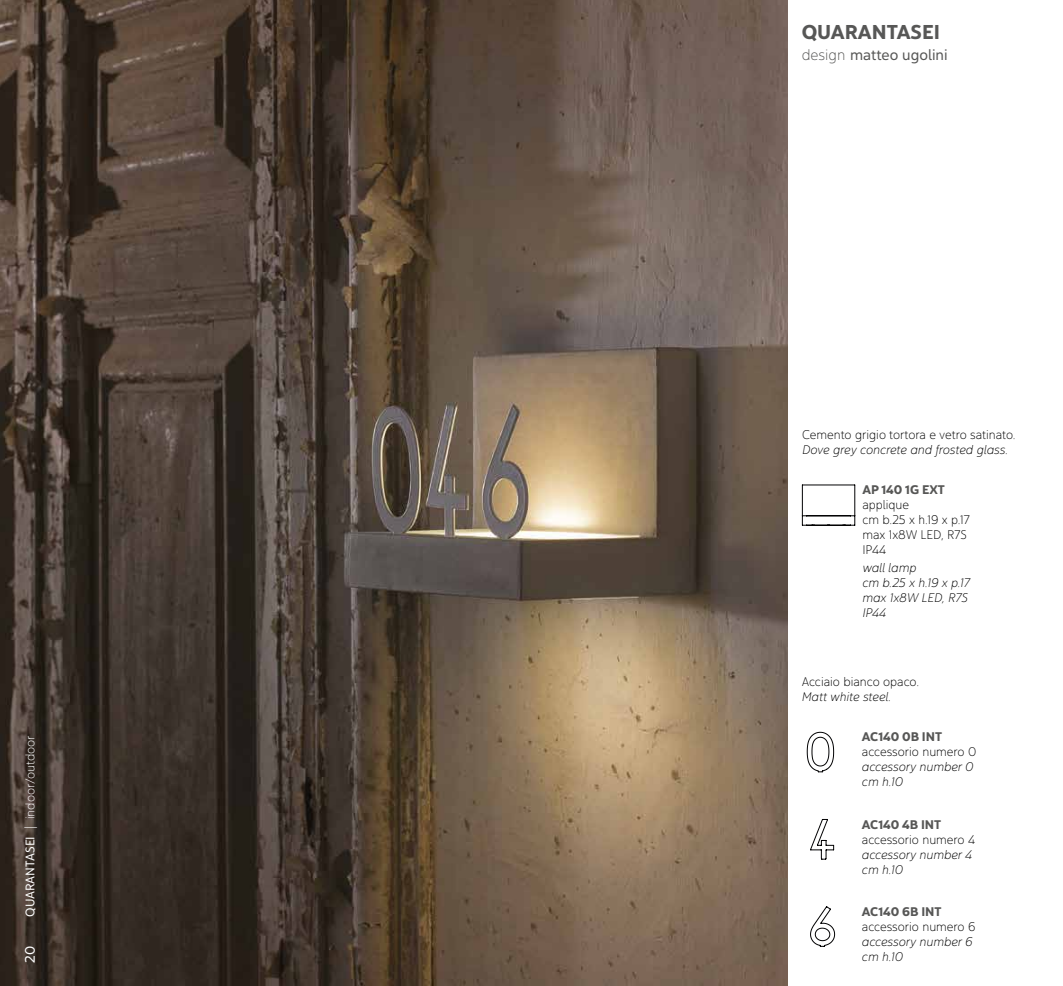
<style>
.page{position:relative;width:1063px;height:986px;background:#fff}
.page>*{position:absolute;margin:0;border:0;box-sizing:border-box;transform-origin:0 0}
.t1{font:20px "Yorkten Nor Bol";color:#575756}
.t2{font:15px "Yorkten Nor Reg";color:#575756}
.t3{font:13.75px "Yorkten Nor Reg";color:#fff}
.t4{font:12.5px/15px "Yorkten Nor Thi It";color:#000}
.t5{font:12.5px/15px "Yorkten Nor Thi";color:#000}
.t6{font:12.5px "Yorkten Nor Bol";color:#575756}
.t7{font:12.5px "Yorkten Nor Thi";color:#fff}
.s1{font-family:"Yorkten Nor Reg"}
.s2{font-family:"Yorkten Nor Thi"}
</style>
<div class="page">
<img style="left:0;top:0;width:788px;height:985px">
<hr style="left:855px;top:485px;width:1px;height:30px;background:#020203">
<hr style="left:802px;top:485px;width:1px;height:30px;background:#020203">
<hr style="left:802px;top:484px;width:53px;height:1px;background:#020203">
<hr style="left:802px;top:524px;width:53px;height:1px;background:#020203">
<hr style="left:807px;top:525px;width:43px;height:1px;background:#020203">
<hr style="left:807px;top:515px;width:43px;height:1px;background:#020203">
<svg style="left:802px;top:515px;width:13px;height:11px"></svg>
<svg style="left:843px;top:515px;width:13px;height:11px"></svg>
<svg style="left:807px;top:731px;width:27px;height:41px"></svg>
<svg style="left:810px;top:819px;width:24px;height:40px"></svg>
<svg style="left:810px;top:906px;width:25px;height:40px"></svg>
<p class="t7" style="left:23px;top:916px;width:183px;rotate:-90deg"><span class="s1">QUARANTASEI</span> | indoor/outdoor</p>
<p class="t3" style="left:21px;top:962px;width:19px;rotate:-90deg">20</p>
<h1 class="t1" style="left:802px;top:19px;width:140px">QUARANTASEI</h1>
<p class="t2" style="left:802px;top:45px;width:148px"><span class="s2">design</span> matteo ugolini</p>
<p class="t5" style="left:802px;top:426px;width:215px">Cemento grigio tortora e vetro satinato.</p>
<p class="t4" style="left:802px;top:441px;width:208px">Dove grey concrete and frosted glass.</p>
<p class="t6" style="left:862px;top:480px;width:84px">AP 140 1G EXT</p>
<p class="t5" style="left:862px;top:496px;width:109px">applique<br>cm b.25 x h.19 x p.17 max 1x8W LED, R7S<br>IP44</p>
<p class="t4" style="left:862px;top:560px;width:109px">wall lamp<br>cm b.25 x h.19 x p.17 max 1x8W LED, R7S<br>IP44</p>
<p class="t5" style="left:802px;top:673px;width:119px">Acciaio bianco opaco.</p>
<p class="t4" style="left:802px;top:688px;width:91px">Matt white steel.</p>
<p class="t6" style="left:862px;top:727px;width:82px">AC140 0B INT</p>
<p class="t5" style="left:862px;top:743px;width:116px">accessorio numero 0</p>
<p class="t4" style="left:862px;top:758px;width:113px">accessory number 0 cm h.10</p>
<p class="t6" style="left:862px;top:815px;width:81px">AC140 4B INT</p>
<p class="t5" style="left:862px;top:831px;width:115px">accessorio numero 4</p>
<p class="t4" style="left:862px;top:846px;width:112px">accessory number 4 cm h.10</p>
<p class="t6" style="left:862px;top:902px;width:81px">AC140 6B INT</p>
<p class="t5" style="left:862px;top:918px;width:115px">accessorio numero 6</p>
<p class="t4" style="left:862px;top:933px;width:112px">accessory number 6 cm h.10</p>
</div>
